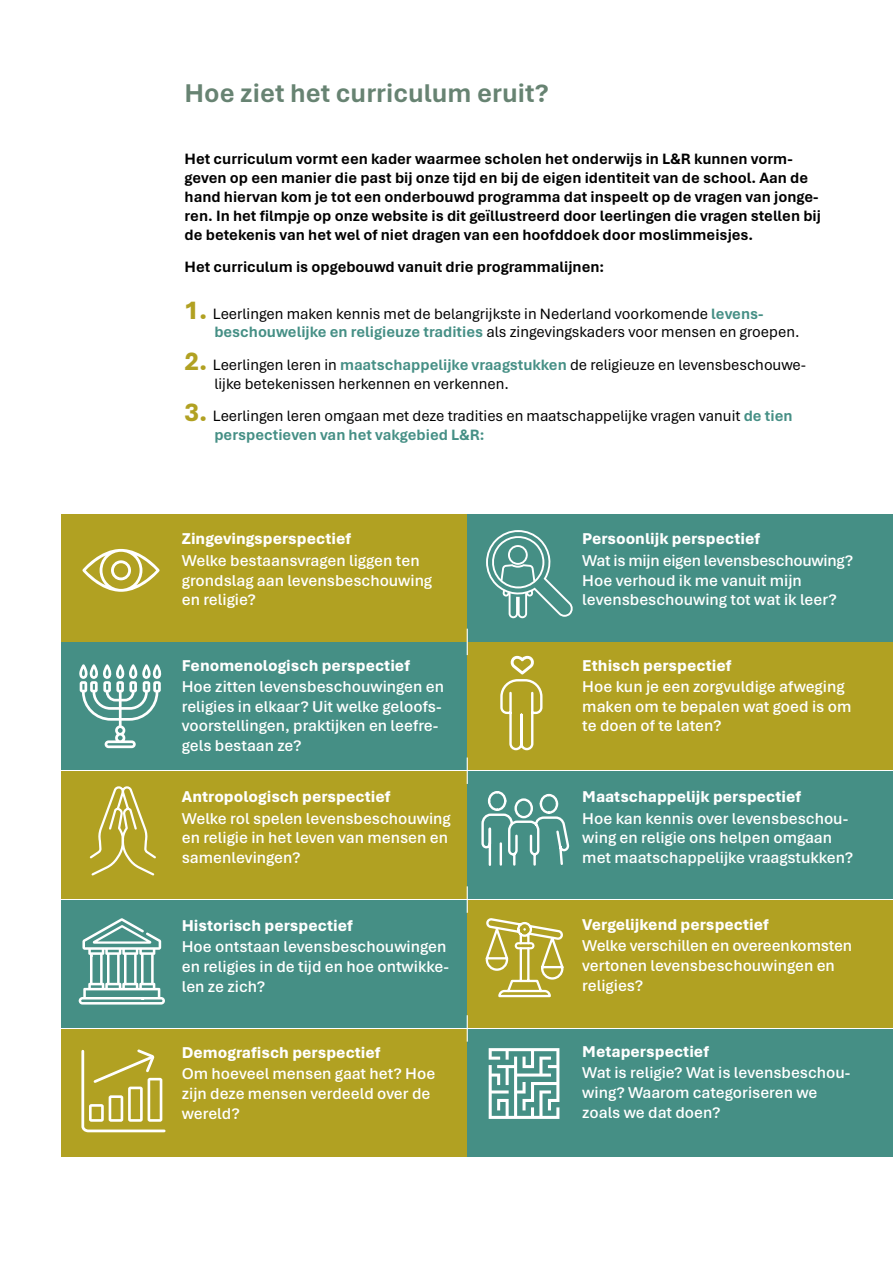
<style>
.page{position:relative;width:893px;height:1263px;background:#fff}
.page>*{position:absolute;margin:0;border:0;box-sizing:border-box;transform-origin:0 0}
.t1{font:700 27px "Aptos";color:#678372}
.t2{font:600 16.5px/19.8px "Aptos";color:#fff}
.t3{font:800 16.5px "Aptos";color:#fff}
.t4{font:700 15.75px/18.9px "Aptos";color:#000}
.t5{font:15.75px/18.9px "Aptos";color:#000}
.s1{font-weight:800;font-size:27px;color:#b1a122}
.s2{font-weight:700;color:#458f85}
</style>
<div class="page">
<div style="left:62px;top:514px;width:405px;height:127px;background:#b1a122"></div>
<div style="left:467px;top:514px;width:426px;height:127px;background:#458f85"></div>
<div style="left:62px;top:643px;width:405px;height:127px;background:#458f85"></div>
<div style="left:467px;top:643px;width:426px;height:127px;background:#b1a122"></div>
<div style="left:62px;top:771px;width:405px;height:128px;background:#b1a122"></div>
<div style="left:467px;top:771px;width:426px;height:128px;background:#458f85"></div>
<div style="left:62px;top:900px;width:405px;height:128px;background:#458f85"></div>
<div style="left:467px;top:900px;width:426px;height:128px;background:#b1a122"></div>
<div style="left:62px;top:1029px;width:405px;height:128px;background:#b1a122"></div>
<div style="left:467px;top:1029px;width:426px;height:128px;background:#458f85"></div>
<svg style="left:467px;top:629px;width:1px;height:26px"></svg>
<svg style="left:467px;top:757px;width:1px;height:27px"></svg>
<svg style="left:467px;top:886px;width:1px;height:27px"></svg>
<svg style="left:467px;top:1015px;width:1px;height:27px"></svg>
<svg style="left:82px;top:549px;width:78px;height:43px"></svg>
<svg style="left:79px;top:664px;width:83px;height:84px"></svg>
<svg style="left:89px;top:787px;width:67px;height:89px"></svg>
<svg style="left:81px;top:1049px;width:85px;height:84px"></svg>
<svg style="left:79px;top:918px;width:86px;height:86px"></svg>
<svg style="left:489px;top:1048px;width:70px;height:71px"></svg>
<svg style="left:485px;top:918px;width:79px;height:80px"></svg>
<div style="left:515px;top:942px;width:19px;height:7px;border:2px solid #fff;border-radius:3px"></div>
<svg style="left:481px;top:791px;width:89px;height:75px"></svg>
<svg style="left:500px;top:656px;width:43px;height:95px"></svg>
<svg style="left:486px;top:530px;width:87px;height:88px"></svg>
<h1 class="t1" style="left:185px;top:75px;width:366px">Hoe ziet het curriculum eruit?</h1>
<p class="t4" style="left:185px;top:149px;width:638px">Het curriculum vormt een kader waarmee scholen het onderwijs in L&amp;R kunnen vorm&shy;geven op een manier die past bij onze tijd en bij de eigen identiteit van de school. Aan de hand hiervan kom je tot een onderbouwd programma dat inspeelt op de vragen van jonge&shy;ren. In het filmpje op onze website is dit geïllustreerd door leerlingen die vragen stellen bij de betekenis van het wel of niet dragen van een hoofddoek door moslimmeisjes.</p>
<p class="t4" style="left:185px;top:257px;width:421px">Het curriculum is opgebouwd vanuit drie programmalijnen:</p>
<p class="t5" style="left:214px;top:303px;width:587px;text-indent:-30px"><span class="s1">1.</span> Leerlingen maken kennis met de belangrijkste in Nederland voorkomende <span class="s2">levens&shy;beschouwelijke en religieuze tradities</span> als zingevingskaders voor mensen en groepen.</p>
<p class="t5" style="left:214px;top:355px;width:593px;text-indent:-30px"><span class="s1">2.</span> Leerlingen leren in <span class="s2">maatschappelijke vraagstukken</span> de religieuze en levensbeschouwe&shy;lijke betekenissen herkennen en verkennen.</p>
<p class="t5" style="left:214px;top:406px;width:580px;text-indent:-30px"><span class="s1">3.</span> Leerlingen leren omgaan met deze tradities en maatschappelijke vragen vanuit <span class="s2">de tien perspectieven van het vakgebied L&amp;R:</span></p>
<p class="t3" style="left:182px;top:528px;width:171px">Zingevingsperspectief</p>
<p class="t2" style="left:182px;top:550px;width:252px">Welke bestaansvragen liggen ten grondslag aan levensbeschouwing en religie?</p>
<p class="t3" style="left:182px;top:654px;width:230px">Fenomenologisch perspectief</p>
<p class="t2" style="left:182px;top:676px;width:264px">Hoe zitten levensbeschouwingen en religies in elkaar? Uit welke geloofs&shy;voorstellingen, praktijken en leefre&shy;gels bestaan ze?</p>
<p class="t3" style="left:182px;top:785px;width:210px">Antropologisch perspectief</p>
<p class="t2" style="left:182px;top:807px;width:270px">Welke rol spelen levensbeschouwing en religie in het leven van mensen en samenlevingen?</p>
<p class="t3" style="left:182px;top:914px;width:173px">Historisch perspectief</p>
<p class="t2" style="left:182px;top:936px;width:269px">Hoe ontstaan levensbeschouwingen en religies in de tijd en hoe ontwikke&shy;len ze zich?</p>
<p class="t3" style="left:182px;top:1041px;width:200px">Demografisch perspectief</p>
<p class="t2" style="left:182px;top:1063px;width:255px">Om hoeveel mensen gaat het? Hoe zijn deze mensen verdeeld over de wereld?</p>
<p class="t3" style="left:582px;top:528px;width:179px">Persoonlijk perspectief</p>
<p class="t2" style="left:582px;top:550px;width:272px">Wat is mijn eigen levensbeschouwing?<br>Hoe verhoud ik me vanuit mijn levensbeschouwing tot wat ik leer?</p>
<p class="t3" style="left:582px;top:654px;width:151px">Ethisch perspectief</p>
<p class="t2" style="left:582px;top:676px;width:271px">Hoe kun je een zorgvuldige afweging maken om te bepalen wat goed is om te doen of te laten?</p>
<p class="t3" style="left:582px;top:785px;width:221px">Maatschappelijk perspectief</p>
<p class="t2" style="left:582px;top:807px;width:272px">Hoe kan kennis over levensbeschou&shy;wing en religie ons helpen omgaan met maatschappelijke vraagstukken?</p>
<p class="t3" style="left:582px;top:913px;width:188px">Vergelijkend perspectief</p>
<p class="t2" style="left:582px;top:935px;width:271px">Welke verschillen en overeenkomsten vertonen levensbeschouwingen en religies?</p>
<p class="t3" style="left:582px;top:1040px;width:128px">Metaperspectief</p>
<p class="t2" style="left:582px;top:1062px;width:270px">Wat is religie? Wat is levensbeschou&shy;wing? Waarom categoriseren we zoals we dat doen?</p>
</div>
